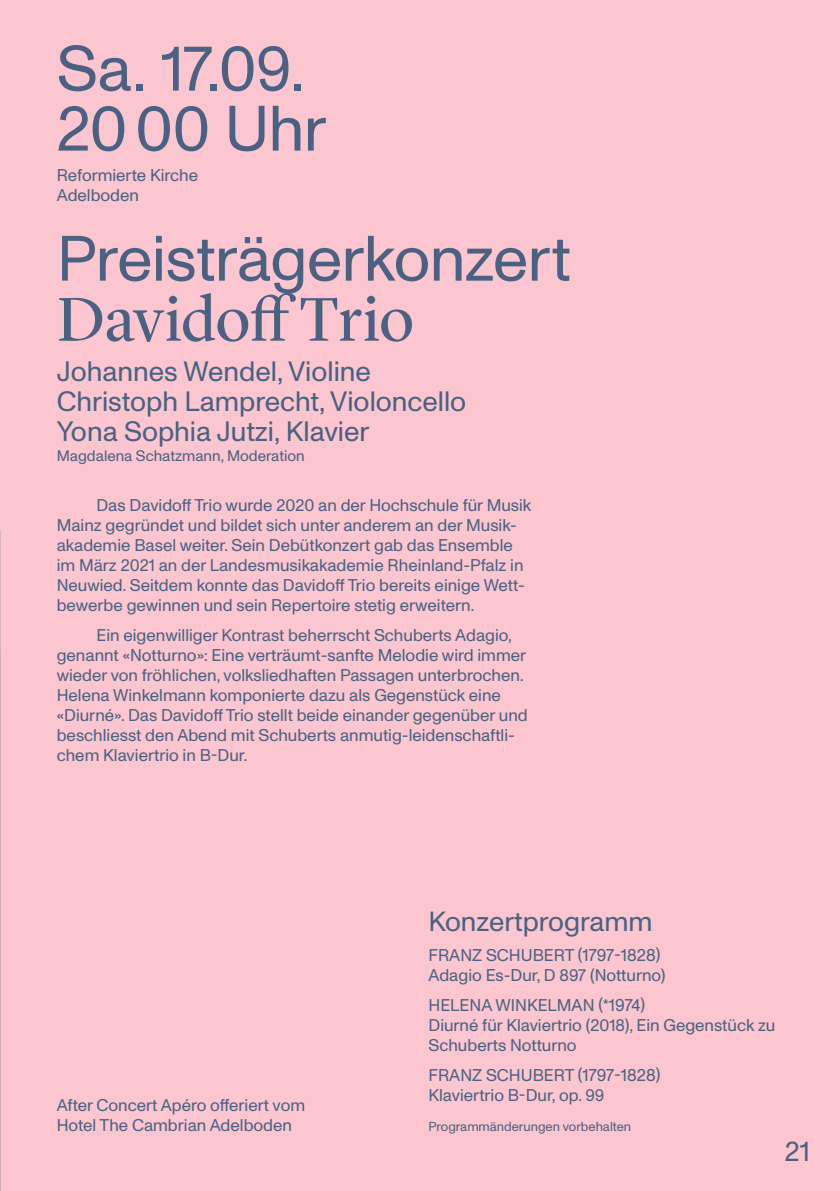
<style>
.page{position:relative;width:840px;height:1191px;background:#fff}
.page>*{position:absolute;margin:0;border:0;box-sizing:border-box;transform-origin:0 0}
.Monument_32_26{font:64px/60px "Monument Grotesk";letter-spacing:-.01em;color:#4b6182}
.Lyon_32_26{font:64px "Lyon Display";letter-spacing:-.01em;color:#4b6182}
.Musiker{font:28px "Monument Grotesk";color:#4b6182}
.monument_15{font:28px "Monument Grotesk";color:#4b6182}
.monument_15-2{font:27.8px "Monument Grotesk";color:#4b6182}
.Monument_8_5_flatter{font:17px/20px "Monument Grotesk";color:#4b6182}
.monument-8pt-liste{font:17px/20px "Monument Grotesk";color:#4b6182}
.Monument_8_5_9{font:17px/20px "Monument Grotesk";color:#4b6182}
.Monument_20{font:17px/20px "Monument Grotesk";color:#4b6182}
.Moderation{font:15.2px "Monument Grotesk";color:#4b6182}
.monument-8pt-liste-2{font:13px "Monument Grotesk";color:#4b6182}
</style>
<div class="page">
<div style="left:0;top:0;width:839px;height:1191px;background:#fbc6cf"></div>
<img style="left:0;top:0;width:1px;height:651px">
<p class="Monument_32_26" style="left:57px;top:35px;width:271px">Sa. 17.09.<br>20 00 Uhr</p>
<p class="Monument_20" style="left:57px;top:164px;width:143px">Reformierte Kirche<br>Adelboden</p>
<p class="Monument_32_26" style="left:57px;top:225px;width:515px">Preisträgerkonzert</p>
<p class="Lyon_32_26" style="left:57px;top:271px;width:359px">Davidoff Trio</p>
<p class="Musiker" style="left:57px;top:351px;width:315px">Johannes Wendel, Violine</p>
<p class="Musiker" style="left:57px;top:381px;width:411px">Christoph Lamprecht, Violoncello</p>
<p class="Musiker" style="left:57px;top:411px;width:314px">Yona Sophia Jutzi, Klavier</p>
<p class="Moderation" style="left:57px;top:445px;width:249px">Magdalena Schatzmann, Moderation</p>
<p class="Monument_8_5_flatter" style="left:57px;top:494px;width:476px;text-indent:40px">Das Davidoff Trio wurde 2020 an der Hochschule für Musik Mainz gegründet und bildet sich unter anderem an der Musik&shy;akademie Basel weiter. Sein Debütkonzert gab das Ensemble im März 2021 an der Landesmusikakademie Rheinland-Pfalz in Neuwied. Seitdem konnte das Davidoff Trio bereits einige Wett&shy;bewerbe gewinnen und sein Repertoire stetig erweitern.</p>
<p class="Monument_8_5_flatter" style="left:57px;top:624px;width:472px;text-indent:40px">Ein eigenwilliger Kontrast beherrscht Schuberts Adagio, genannt «Notturno»: Eine verträumt-sanfte Melodie wird immer wieder von fröhlichen, volksliedhaften Passagen unterbrochen.<br>Helena Winkelmann komponierte dazu als Gegenstück eine «Diurné». Das Davidoff Trio stellt beide einander gegenüber und beschliesst den Abend mit Schuberts anmutig-leidenschaftli&shy;chem Klaviertrio in B-Dur.</p>
<p class="Monument_8_5_9" style="left:57px;top:1094px;width:250px">After Concert Apéro offeriert vom<br>Hotel The Cambrian Adelboden</p>
<p class="monument_15-2" style="left:428px;top:902px;width:225px">Konzertprogramm</p>
<p class="monument-8pt-liste" style="left:428px;top:944px;width:238px">FRANZ SCHUBERT (1797-1828)<br>Adagio Es-Dur, D 897 (Notturno)</p>
<p class="monument-8pt-liste" style="left:428px;top:994px;width:348px">HELENA WINKELMAN (*1974)<br>Diurné für Klaviertrio (2018), Ein Gegenstück zu<br>Schuberts Notturno</p>
<p class="monument-8pt-liste" style="left:428px;top:1064px;width:233px">FRANZ SCHUBERT (1797-1828)<br>Klaviertrio B-Dur, op. 99</p>
<p class="monument-8pt-liste-2" style="left:428px;top:1117px;width:204px">Programmänderungen vorbehalten</p>
<p class="monument_15" style="left:784px;top:1131px;width:26px">21</p>
</div>
